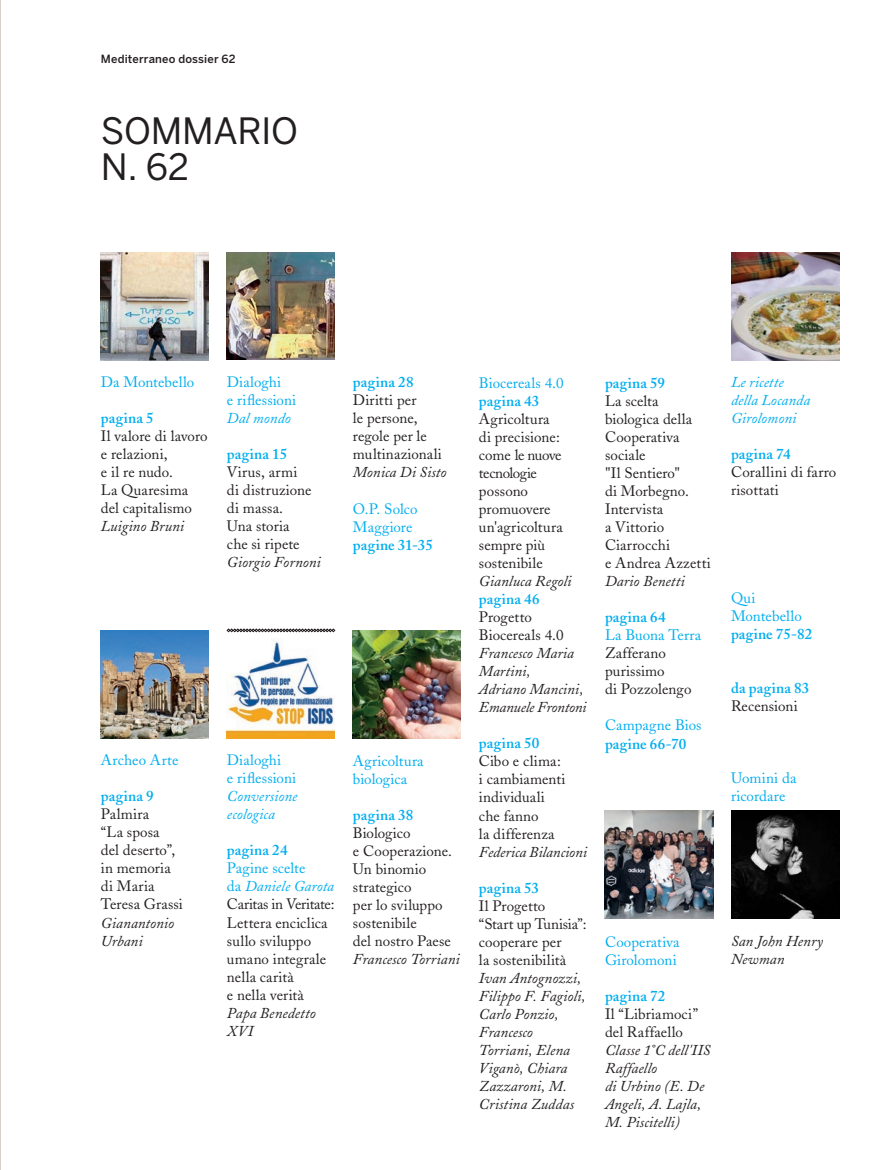
<style>
.page{position:relative;width:893px;height:1170px;background:#fff}
.page>*{position:absolute;margin:0;border:0;box-sizing:border-box;transform-origin:0 0}
.t1{font:36px/36px "Benton Sans";letter-spacing:-.01em;color:#231f20}
.t2{font:15px/18px "Adobe Caslon";letter-spacing:.005em;color:#231f20}
.t3{font:italic 15px/18px "Adobe Caslon";color:#231f20}
.t4{font:15px/18px "Adobe Caslon";letter-spacing:.005em;color:#00aeef}
.t5{font:600 15px "Adobe Caslon";letter-spacing:.015em;color:#00aeef}
.t6{font:italic 15px/18px "Adobe Caslon";letter-spacing:.005em;color:#00aeef}
.t7{font:500 11.25px "Benton Sans";letter-spacing:.015em;color:#231f20}
.s1{color:#00aeef}
.s2{font-style:italic;color:#00aeef}
</style>
<div class="page">
<hr style="left:0;top:0;width:1px;height:1169px;background:#d8d0c9">
<img style="left:101px;top:630px;width:108px;height:108px">
<img style="left:605px;top:810px;width:108px;height:108px">
<img style="left:227px;top:252px;width:108px;height:108px">
<img style="left:353px;top:630px;width:108px;height:108px">
<img style="left:731px;top:252px;width:108px;height:108px">
<img style="left:227px;top:638px;width:108px;height:100px">
<img style="left:731px;top:810px;width:108px;height:108px">
<img style="left:101px;top:252px;width:108px;height:108px">
<svg style="left:227px;top:628px;width:108px;height:4px"></svg>
<p class="t7" style="left:101px;top:52px;width:136px">Mediterraneo dossier 62</p>
<h1 class="t1" style="left:101px;top:112px;width:199px">SOMMARIO<br>N. 62</h1>
<p class="t4" style="left:101px;top:373px;width:95px">Da Montebello</p>
<p class="t5" style="left:101px;top:409px;width:54px">pagina 5</p>
<p class="t2" style="left:101px;top:427px;width:108px">Il valore di lavoro e relazioni,<br>e il re nudo.<br>La Quaresima del capitalismo</p>
<p class="t3" style="left:101px;top:518px;width:85px">Luigino Bruni</p>
<p class="t4" style="left:101px;top:751px;width:79px">Archeo Arte</p>
<p class="t5" style="left:101px;top:787px;width:54px">pagina 9</p>
<p class="t2" style="left:101px;top:805px;width:83px">Palmira<br>“La sposa<br>del deserto”, in memoria di Maria<br>Teresa Grassi</p>
<p class="t3" style="left:101px;top:914px;width:75px">Gianantonio<br>Urbani</p>
<p class="t4" style="left:227px;top:373px;width:71px">Dialoghi<br>e riflessioni</p>
<p class="t6" style="left:227px;top:410px;width:65px">Dal mondo</p>
<p class="t5" style="left:227px;top:445px;width:62px">pagina 15</p>
<p class="t2" style="left:227px;top:463px;width:86px">Virus, armi di distruzione di massa.<br>Una storia che si ripete</p>
<p class="t3" style="left:227px;top:554px;width:95px">Giorgio Fornoni</p>
<p class="t4" style="left:227px;top:751px;width:71px">Dialoghi<br>e riflessioni</p>
<p class="t6" style="left:227px;top:788px;width:72px">Conversione ecologica</p>
<p class="t5" style="left:227px;top:841px;width:62px">pagina 24</p>
<p class="t2" style="left:227px;top:859px;width:109px"><span class="s1">Pagine scelte<br>da</span> <span class="s2">Daniele Garota<br></span>Caritas in Veritate:<br>Lettera enciclica sullo sviluppo umano integrale nella carità<br>e nella verità</p>
<p class="t3" style="left:227px;top:1004px;width:90px">Papa Benedetto<br>XVI</p>
<p class="t5" style="left:353px;top:373px;width:62px">pagina 28</p>
<p class="t2" style="left:353px;top:391px;width:90px">Diritti per<br>le persone, regole per le multinazionali</p>
<p class="t3" style="left:353px;top:464px;width:95px">Monica Di Sisto</p>
<p class="t4" style="left:353px;top:499px;width:66px">O.P. Solco<br>Maggiore</p>
<p class="t5" style="left:353px;top:535px;width:81px">pagine 31-35</p>
<p class="t4" style="left:353px;top:751px;width:72px">Agricoltura biologica</p>
<p class="t5" style="left:353px;top:805px;width:62px">pagina 38</p>
<p class="t2" style="left:353px;top:823px;width:101px">Biologico<br>e Cooperazione.<br>Un binomio strategico<br>per lo sviluppo sostenibile<br>del nostro Paese</p>
<p class="t3" style="left:353px;top:950px;width:108px">Francesco Torriani</p>
<p class="t4" style="left:479px;top:374px;width:86px">Biocereals 4.0</p>
<p class="t5" style="left:479px;top:392px;width:62px">pagina 43</p>
<p class="t2" style="left:479px;top:410px;width:85px">Agricoltura di precisione: come le nuove tecnologie possono promuovere un'agricoltura sempre più sostenibile</p>
<p class="t3" style="left:479px;top:573px;width:94px">Gianluca Regoli</p>
<p class="t5" style="left:479px;top:590px;width:62px">pagina 46</p>
<p class="t2" style="left:479px;top:608px;width:86px">Progetto<br>Biocereals 4.0</p>
<p class="t3" style="left:479px;top:645px;width:109px">Francesco Maria<br>Martini,<br>Adriano Mancini,<br>Emanuele Frontoni</p>
<p class="t5" style="left:479px;top:734px;width:62px">pagina 50</p>
<p class="t2" style="left:479px;top:752px;width:88px">Cibo e clima: i cambiamenti individuali che fanno<br>la differenza</p>
<p class="t3" style="left:479px;top:843px;width:110px">Federica Bilancioni</p>
<p class="t5" style="left:479px;top:878px;width:62px">pagina 53</p>
<p class="t2" style="left:479px;top:896px;width:109px">Il Progetto<br>“Start up Tunisia”: cooperare per<br>la sostenibilità</p>
<p class="t3" style="left:479px;top:969px;width:108px">Ivan Antognozzi,<br>Filippo F. Fagioli,<br>Carlo Ponzio,<br>Francesco<br>Torriani, Elena<br>Viganò, Chiara<br>Zazzaroni, M.<br>Cristina Zuddas</p>
<p class="t5" style="left:605px;top:374px;width:62px">pagina 59</p>
<p class="t2" style="left:605px;top:392px;width:107px">La scelta biologica della<br>Cooperativa sociale<br>"Il Sentiero"<br>di Morbegno.<br>Intervista<br>a Vittorio<br>Ciarrocchi<br>e Andrea Azzetti</p>
<p class="t3" style="left:605px;top:573px;width:81px">Dario Benetti</p>
<p class="t5" style="left:605px;top:608px;width:62px">pagina 64</p>
<p class="t4" style="left:605px;top:626px;width:98px">La Buona Terra</p>
<p class="t2" style="left:605px;top:644px;width:88px">Zafferano purissimo<br>di Pozzolengo</p>
<p class="t4" style="left:605px;top:716px;width:98px">Campagne Bios</p>
<p class="t5" style="left:605px;top:734px;width:83px">pagine 66-70</p>
<p class="t4" style="left:605px;top:932px;width:76px">Cooperativa<br>Girolomoni</p>
<p class="t5" style="left:605px;top:986px;width:62px">pagina 72</p>
<p class="t2" style="left:605px;top:1004px;width:95px">Il “Libriamoci” del Raffaello</p>
<p class="t3" style="left:605px;top:1041px;width:107px">Classe 1°C dell'IIS<br>Raffaello<br>di Urbino (E. De<br>Angeli, A. Lajla,<br>M. Piscitelli)</p>
<p class="t6" style="left:731px;top:374px;width:81px">Le ricette della Locanda<br>Girolomoni</p>
<p class="t5" style="left:731px;top:445px;width:61px">pagina 74</p>
<p class="t2" style="left:731px;top:463px;width:107px">Corallini di farro risottati</p>
<p class="t4" style="left:731px;top:589px;width:72px">Qui<br>Montebello</p>
<p class="t5" style="left:731px;top:625px;width:83px">pagine 75-82</p>
<p class="t5" style="left:731px;top:679px;width:80px">da pagina 83</p>
<p class="t2" style="left:731px;top:697px;width:68px">Recensioni</p>
<p class="t4" style="left:731px;top:769px;width:67px">Uomini da ricordare</p>
<p class="t3" style="left:731px;top:932px;width:93px">San John Henry<br>Newman</p>
</div>
